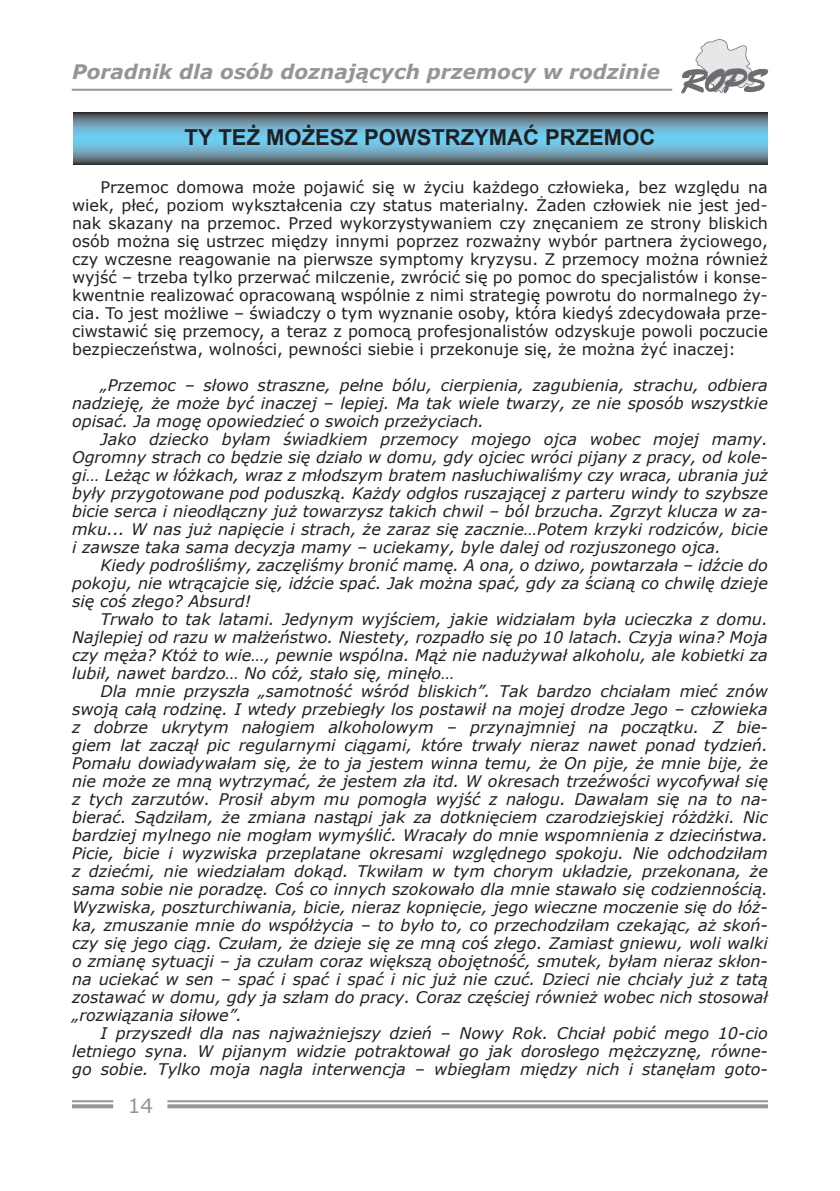
<style>
.page{position:relative;width:840px;height:1191px;background:#fff}
.page>*{position:absolute;margin:0;border:0;box-sizing:border-box;transform-origin:0 0}
.t1{font:700 22px "Arial";color:#231f20}
.t2{font:italic 700 20px "Verdana";color:#939598}
.t3{font:20px "Verdana";color:#939598}
.t4{font:italic 16px/18px "Verdana";color:#231f20;text-align:justify}
.t5{font:16px/18px "Verdana";color:#231f20;text-align:justify}
</style>
<div class="page">
<hr style="left:72px;top:89px;width:599px;height:2px;background:#939598">
<svg style="left:681px;top:39px;width:86px;height:55px"></svg>
<hr style="left:167px;top:1100px;width:600px;height:2px;background:#939598">
<svg style="left:167px;top:1104px;width:600px;height:4px;fill:#939598"></svg>
<hr style="left:72px;top:1100px;width:41px;height:2px;background:#939598">
<svg style="left:72px;top:1104px;width:41px;height:4px"></svg>
<svg style="left:73px;top:138px;width:693px;height:26px"></svg>
<svg style="left:73px;top:112px;width:693px;height:26px"></svg>
<p class="t2" style="left:72px;top:59px;width:589px">Poradnik dla osób doznających przemocy w rodzinie</p>
<h1 class="t1" style="left:184px;top:123px;width:472px">TY TEŻ MOŻESZ POWSTRZYMAĆ PRZEMOC</h1>
<p class="t5" style="left:72px;top:177px;width:697px;text-indent:28px">Przemoc domowa może pojawić się w życiu każdego człowieka, bez względu na wiek, płeć, poziom wykształcenia czy status materialny. Żaden człowiek nie jest jed&shy;nak skazany na przemoc. Przed wykorzystywaniem czy znęcaniem ze strony bliskich osób można się ustrzec między innymi poprzez rozważny wybór partnera życiowego, czy wczesne reagowanie na pierwsze symptomy kryzysu. Z przemocy można również wyjść – trzeba tylko przerwać milczenie, zwrócić się po pomoc do specjalistów i konse&shy;kwentnie realizować opracowaną wspólnie z nimi strategię powrotu do normalnego ży&shy;cia. To jest możliwe – świadczy o tym wyznanie osoby, która kiedyś zdecydowała prze&shy;ciwstawić się przemocy, a teraz z pomocą profesjonalistów odzyskuje powoli poczucie bezpieczeństwa, wolności, pewności siebie i przekonuje się, że można żyć inaczej:</p>
<p class="t4" style="left:72px;top:375px;width:697px;text-indent:28px">„Przemoc – słowo straszne, pełne bólu, cierpienia, zagubienia, strachu, odbiera nadzieję, że może być inaczej – lepiej. Ma tak wiele twarzy, ze nie sposób wszystkie opisać. Ja mogę opowiedzieć o swoich przeżyciach.</p>
<p class="t4" style="left:72px;top:429px;width:697px;text-indent:28px">Jako dziecko byłam świadkiem przemocy mojego ojca wobec mojej mamy.<br>Ogromny strach co będzie się działo w domu, gdy ojciec wróci pijany z pracy, od kole&shy;gi… Leżąc w łóżkach, wraz z młodszym bratem nasłuchiwaliśmy czy wraca, ubrania już były przygotowane pod poduszką. Każdy odgłos ruszającej z parteru windy to szybsze bicie serca i nieodłączny już towarzysz takich chwil – ból brzucha. Zgrzyt klucza w za&shy;mku... W nas już napięcie i strach, że zaraz się zacznie…Potem krzyki rodziców, bicie i zawsze taka sama decyzja mamy – uciekamy, byle dalej od rozjuszonego ojca.</p>
<p class="t4" style="left:72px;top:555px;width:697px;text-indent:28px">Kiedy podrośliśmy, zaczęliśmy bronić mamę. A ona, o dziwo, powtarzała – idźcie do pokoju, nie wtrącajcie się, idźcie spać. Jak można spać, gdy za ścianą co chwilę dzieje się coś złego? Absurd!</p>
<p class="t4" style="left:72px;top:609px;width:697px;text-indent:28px">Trwało to tak latami. Jedynym wyjściem, jakie widziałam była ucieczka z domu.<br>Najlepiej od razu w małżeństwo. Niestety, rozpadło się po 10 latach. Czyja wina? Moja czy męża? Któż to wie…, pewnie wspólna. Mąż nie nadużywał alkoholu, ale kobietki za lubił, nawet bardzo… No cóż, stało się, minęło…</p>
<p class="t4" style="left:72px;top:681px;width:697px;text-indent:28px">Dla mnie przyszła „samotność wśród bliskich”. Tak bardzo chciałam mieć znów swoją całą rodzinę. I wtedy przebiegły los postawił na mojej drodze Jego – człowieka z dobrze ukrytym nałogiem alkoholowym – przynajmniej na początku. Z bie&shy;giem lat zaczął pic regularnymi ciągami, które trwały nieraz nawet ponad tydzień.<br>Pomału dowiadywałam się, że to ja jestem winna temu, że On pije, że mnie bije, że nie może ze mną wytrzymać, że jestem zła itd. W okresach trzeźwości wycofywał się z tych zarzutów. Prosił abym mu pomogła wyjść z nałogu. Dawałam się na to na&shy;bierać. Sądziłam, że zmiana nastąpi jak za dotknięciem czarodziejskiej różdżki. Nic bardziej mylnego nie mogłam wymyślić. Wracały do mnie wspomnienia z dzieciństwa.<br>Picie, bicie i wyzwiska przeplatane okresami względnego spokoju. Nie odchodziłam z dziećmi, nie wiedziałam dokąd. Tkwiłam w tym chorym układzie, przekonana, że sama sobie nie poradzę. Coś co innych szokowało dla mnie stawało się codziennością.<br>Wyzwiska, poszturchiwania, bicie, nieraz kopnięcie, jego wieczne moczenie się do łóż&shy;ka, zmuszanie mnie do współżycia – to było to, co przechodziłam czekając, aż skoń&shy;czy się jego ciąg. Czułam, że dzieje się ze mną coś złego. Zamiast gniewu, woli walki o zmianę sytuacji – ja czułam coraz większą obojętność, smutek, byłam nieraz skłon&shy;na uciekać w sen – spać i spać i spać i nic już nie czuć. Dzieci nie chciały już z tatą zostawać w domu, gdy ja szłam do pracy. Coraz częściej również wobec nich stosował „rozwiązania siłowe”.</p>
<p class="t4" style="left:72px;top:1023px;width:697px;text-indent:28px">I przyszedł dla nas najważniejszy dzień – Nowy Rok. Chciał pobić mego 10-cio letniego syna. W pijanym widzie potraktował go jak dorosłego mężczyznę, równe&shy;go sobie. Tylko moja nagła interwencja – wbiegłam między nich i stanęłam goto-</p>
<p class="t3" style="left:128px;top:1092px;width:27px">14</p>
</div>
